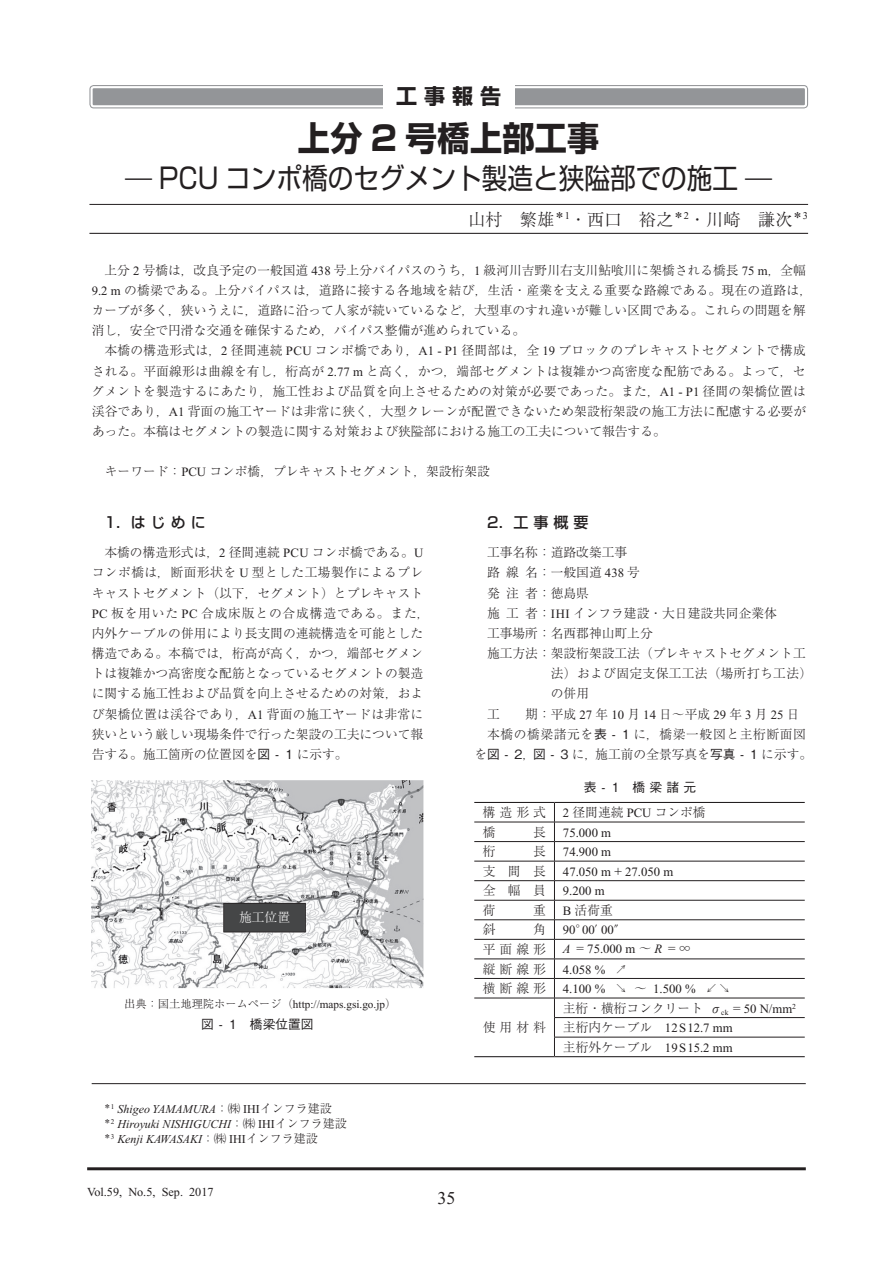
<style>
.page{position:relative;width:893px;height:1263px;background:#fff}
.page>*{position:absolute;margin:0;border:0;box-sizing:border-box;transform-origin:0 0}
.t1{font:700 33.75px "Shin Go Pro";letter-spacing:.01em;color:#231f20;scale:.95 1}
.t2{font:28.5px "Shin Go Pro";color:#231f20;scale:.9 1}
.t3{font:700 21px "Shin Go Pro";color:#231f20}
.t4{font:18px "Times New Roman";color:#231f20}
.t5{font:300 17.25px "Ryumin Pr 6";color:#231f20}
.t6{font:500 15px "Shin Go Pro";letter-spacing:.335em;color:#231f20}
.t7{font:300 12.75px/20.1px "Ryumin Pr 6";color:#231f20}
.t8{font:12.75px/19.5px "Times New Roman";color:#231f20}
.t9{font:300 12.75px "Ryumin Pr 6";letter-spacing:.05em;color:#231f20}
.t10{font:300 12.75px "Ryumin Pr 6";letter-spacing:.03em;color:#231f20}
.t11{font:500 12.75px "Gothic BBB Pro";color:#231f20}
.t12{font:300 12.75px "Ryumin Pr 6";color:#fff}
.t13{font:12.15px "Times New Roman";color:#231f20}
.t14{font:italic 12px/15px "Times New Roman";color:#231f20}
.t15{font:11.25px "Times New Roman";color:#231f20}
.s1{font-weight:300;font-stretch:expanded;font-size:30px}
.s2{font-family:"Times New Roman";font-weight:400}
.s3{font-family:"Gothic BBB Pro";font-weight:500}
.s4{font-family:"Ryumin Pr 6";font-weight:300}
.s5{font-family:"Ryumin Pr 6";font-weight:300;font-style:normal}
.s6{font-style:normal}
.s7{font-style:italic}
</style>
<div class="page">
<hr style="left:87px;top:1167px;width:719px;height:3px;background:#231f20">
<svg style="left:89px;top:85px;width:719px;height:23px"></svg>
<div style="left:92px;top:87px;width:714px;height:19px;background:#939598;border-radius:2px"></div>
<div style="left:91px;top:86px;width:716px;height:21px;border:2px solid #fff;border-radius:2px"></div>
<div style="left:383px;top:84px;width:132px;height:25px;background:#fff"></div>
<hr style="left:89px;top:204px;width:719px;height:1px;background:#231f20">
<hr style="left:89px;top:233px;width:719px;height:1px;background:#231f20">
<img style="left:92px;top:781px;width:331px;height:207px">
<hr style="left:474px;top:822px;width:80px;height:1px;background:#231f20">
<hr style="left:554px;top:822px;width:251px;height:1px;background:#231f20">
<hr style="left:474px;top:841px;width:80px;height:1px;background:#231f20">
<hr style="left:554px;top:841px;width:251px;height:1px;background:#231f20">
<hr style="left:474px;top:861px;width:80px;height:1px;background:#231f20">
<hr style="left:554px;top:861px;width:251px;height:1px;background:#231f20">
<hr style="left:474px;top:880px;width:80px;height:1px;background:#231f20">
<hr style="left:554px;top:880px;width:251px;height:1px;background:#231f20">
<hr style="left:474px;top:900px;width:80px;height:1px;background:#231f20">
<hr style="left:554px;top:900px;width:251px;height:1px;background:#231f20">
<hr style="left:474px;top:919px;width:80px;height:1px;background:#231f20">
<hr style="left:554px;top:919px;width:251px;height:1px;background:#231f20">
<hr style="left:474px;top:939px;width:80px;height:1px;background:#231f20">
<hr style="left:554px;top:939px;width:251px;height:1px;background:#231f20">
<hr style="left:474px;top:959px;width:80px;height:1px;background:#231f20">
<hr style="left:554px;top:959px;width:251px;height:1px;background:#231f20">
<hr style="left:474px;top:978px;width:80px;height:1px;background:#231f20">
<hr style="left:554px;top:978px;width:251px;height:1px;background:#231f20">
<hr style="left:474px;top:998px;width:80px;height:1px;background:#231f20">
<hr style="left:554px;top:998px;width:251px;height:1px;background:#231f20">
<hr style="left:554px;top:1017px;width:251px;height:1px;background:#231f20">
<hr style="left:554px;top:1037px;width:251px;height:1px;background:#231f20">
<svg style="left:554px;top:803px;width:1px;height:253px"></svg>
<hr style="left:474px;top:802px;width:80px;height:1px;background:#231f20">
<hr style="left:554px;top:802px;width:251px;height:1px;background:#231f20">
<hr style="left:474px;top:1056px;width:80px;height:1px;background:#231f20">
<hr style="left:554px;top:1056px;width:251px;height:1px;background:#231f20">
<hr style="left:92px;top:1083px;width:714px;height:1px;background:#231f20">
<h3 class="t3" style="left:396px;top:79px;width:106px">工 事 報 告</h3>
<h1 class="t1" style="left:298px;top:111px;width:319px">上分 2 号橋上部工事</h1>
<h2 class="t2" style="left:125px;top:154px;width:720px"><span class="s1">—</span> PCU コンポ橋のセグメント製造と狭隘部での施工 <span class="s1">—</span></h2>
<h3 class="t5" style="left:468px;top:206px;width:341px">山村 繁雄<sup>＊</sup><sup>1</sup>・西口 裕之<sup>＊</sup><sup>2</sup>・川崎 謙次<sup>＊</sup><sup>3</sup></h3>
<p class="t7" style="left:92px;top:259px;width:722px;text-indent:13px">上分 <span class="s2">2</span> 号橋は，改良予定の一般国道 <span class="s2">438</span> 号上分バイパスのうち，<span class="s2">1</span> 級河川吉野川右支川鮎喰川に架橋される橋長 <span class="s2">75 m</span>，全幅<span class="s2">9.2 m</span> の橋梁である。上分バイパスは，道路に接する各地域を結び，生活・産業を支える重要な路線である。現在の道路は，カーブが多く，狭いうえに，道路に沿って人家が続いているなど，大型車のすれ違いが難しい区間である。これらの問題を解消し，安全で円滑な交通を確保するため，バイパス整備が進められている。</p>
<p class="t7" style="left:92px;top:340px;width:716px;text-align:justify;text-indent:13px">本橋の構造形式は，<span class="s2">2</span> 径間連続 <span class="s2">PCU</span> コンポ橋であり，<span class="s2">A1 - P1</span> 径間部は，全 <span class="s2">19</span> ブロックのプレキャストセグメントで構成される。平面線形は曲線を有し，桁高が <span class="s2">2.77 m</span> と高く，かつ，端部セグメントは複雑かつ高密度な配筋である。よって，セグメントを製造するにあたり，施工性および品質を向上させるための対策が必要であった。また，<span class="s2">A1 - P1</span> 径間の架橋位置は渓谷であり，<span class="s2">A1</span> 背面の施工ヤードは非常に狭く，大型クレーンが配置できないため架設桁架設の施工方法に配慮する必要があった。本稿はセグメントの製造に関する対策および狭隘部における施工の工夫について報告する。</p>
<p class="t7" style="left:105px;top:461px;width:386px">キーワード：<span class="s2">PCU</span> コンポ橋，プレキャストセグメント，架設桁架設</p>
<p class="t6" style="left:104px;top:510px;width:103px">1．はじめに</p>
<p class="t7" style="left:92px;top:542px;width:339px;text-indent:13px">本橋の構造形式は，<span class="s2">2</span> 径間連続 <span class="s2">PCU</span> コンポ橋である。<span class="s2">U</span>コンポ橋は，断面形状を <span class="s2">U</span> 型とした工場製作によるプレキャストセグメント（以下，セグメント）とプレキャスト<br><span class="s2">PC</span> 板を用いた <span class="s2">PC</span> 合成床版との合成構造である。また，内外ケーブルの併用により長支間の連続構造を可能とした構造である。本稿では，桁高が高く，かつ，端部セグメントは複雑かつ高密度な配筋となっているセグメントの製造に関する施工性および品質を向上させるための対策，および架橋位置は渓谷であり，<span class="s2">A1</span> 背面の施工ヤードは非常に狭いという厳しい現場条件で行った架設の工夫について報告する。施工箇所の位置図を<span class="s3">図 - 1</span> に示す。</p>
<p class="t12" style="left:239px;top:907px;width:52px">施工位置</p>
<p class="t15" style="left:124px;top:998px;width:274px"><span class="s4">出典：国土地理院ホームページ（</span>http://maps.gsi.go.jp<span class="s4">）</span></p>
<p class="t11" style="left:201px;top:1014px;width:114px">図 - 1　橋梁位置図</p>
<p class="t14" style="left:104px;top:1101px;width:245px"><sup>＊</sup><sup>1</sup> Shigeo YAMAMURA<span class="s5">：㈱</span> <span class="s6">IHI</span><span class="s5">インフラ建設<br></span><sup>＊</sup><sup>2</sup> Hiroyuki NISHIGUCHI<span class="s5">：㈱</span> <span class="s6">IHI</span><span class="s5">インフラ建設</span><sup>＊</sup><sup>3</sup> Kenji KAWASAKI<span class="s5">：㈱</span> <span class="s6">IHI</span><span class="s5">インフラ建設</span></p>
<p class="t13" style="left:87px;top:1185px;width:128px">Vol.59, No.5, Sep. 2017</p>
<h3 class="t4" style="left:437px;top:1188px;width:19px">35</h3>
<p class="t6" style="left:487px;top:510px;width:103px">2．工事概要</p>
<p class="t7" style="left:487px;top:542px;width:142px">工事名称：道路改築工事</p>
<p class="t7" style="left:487px;top:562px;width:154px">路線名：一般国道 <span class="s2">438</span> 号</p>
<p class="t7" style="left:487px;top:582px;width:103px">発注者：徳島県</p>
<p class="t7" style="left:487px;top:602px;width:291px">施工者：<span class="s2">IHI</span> インフラ建設・大日建設共同企業体</p>
<p class="t7" style="left:487px;top:622px;width:167px">工事場所：名西郡神山町上分</p>
<p class="t7" style="left:487px;top:642px;width:320px">施工方法：架設桁架設工法（プレキャストセグメント工</p>
<p class="t10" style="left:551px;top:663px;width:263px">法）および固定支保工工法（場所打ち工法）</p>
<p class="t7" style="left:551px;top:683px;width:40px">の併用</p>
<p class="t7" style="left:487px;top:703px;width:14px">工</p>
<p class="t7" style="left:525px;top:703px;width:276px">期：平成<span class="s2">27</span>年<span class="s2">10</span>月<span class="s2">14</span>日～平成<span class="s2">29</span>年<span class="s2">3</span>月<span class="s2">25</span>日</p>
<p class="t9" style="left:487px;top:724px;width:320px">本橋の橋梁諸元を<span class="s3">表 - 1</span> に，橋梁一般図と主桁断面図</p>
<p class="t7" style="left:474px;top:743px;width:339px">を<span class="s3">図 - 2</span>，<span class="s3">図 - 3</span> に，施工前の全景写真を<span class="s3">写真 - 1</span> に示す。</p>
<p class="t11" style="left:584px;top:777px;width:114px">表- 1　橋梁諸元</p>
<p class="t7" style="left:483px;top:801px;width:65px">構造形式</p>
<p class="t7" style="left:563px;top:801px;width:144px"><span class="s2">2</span> 径間連続 <span class="s2">PCU</span> コンポ橋</p>
<p class="t7" style="left:483px;top:821px;width:14px">橋</p>
<p class="t7" style="left:533px;top:821px;width:14px">長</p>
<p class="t8" style="left:563px;top:823px;width:50px">75.000 m</p>
<p class="t7" style="left:483px;top:841px;width:14px">桁</p>
<p class="t7" style="left:533px;top:841px;width:14px">長</p>
<p class="t8" style="left:563px;top:842px;width:50px">74.900 m</p>
<p class="t7" style="left:483px;top:860px;width:65px">支間長</p>
<p class="t8" style="left:563px;top:862px;width:112px">47.050 m<span class="s4">＋</span>27.050 m</p>
<p class="t7" style="left:483px;top:880px;width:65px">全幅員</p>
<p class="t8" style="left:563px;top:881px;width:43px">9.200 m</p>
<p class="t7" style="left:483px;top:899px;width:14px">荷</p>
<p class="t7" style="left:533px;top:899px;width:14px">重</p>
<p class="t7" style="left:563px;top:899px;width:51px"><span class="s2">B</span> 活荷重</p>
<p class="t7" style="left:483px;top:919px;width:14px">斜</p>
<p class="t7" style="left:533px;top:919px;width:14px">角</p>
<p class="t8" style="left:563px;top:921px;width:65px">90<span class="s4">°</span>00<span class="s4">′</span>00<span class="s4">″</span></p>
<p class="t7" style="left:483px;top:938px;width:65px">平面線形</p>
<p class="t8" style="left:563px;top:940px;width:130px"><span class="s7">A</span> <span class="s4">＝</span>75.000 m <span class="s4">～</span> <span class="s7">R</span> <span class="s4">＝∞</span></p>
<p class="t7" style="left:483px;top:958px;width:65px">縦断線形</p>
<p class="t8" style="left:563px;top:960px;width:66px">4.058 % <span class="s4">↗</span></p>
<p class="t7" style="left:483px;top:977px;width:65px">横断線形</p>
<p class="t8" style="left:563px;top:979px;width:169px">4.100 % <span class="s4">↘ ～</span> 1.500 % <span class="s4">↙↘</span></p>
<p class="t7" style="left:483px;top:1017px;width:65px">使用材料</p>
<p class="t7" style="left:563px;top:997px;width:235px">主桁・横桁コンクリート σ<sub>ck</sub> ＝<span class="s2">50 N/mm</span><sup>2</sup></p>
<p class="t8" style="left:563px;top:1018px;width:171px"><span class="s4">主桁内ケーブル</span> 12S12.7 mm<span class="s4">主桁外ケーブル</span> 19S15.2 mm</p>
</div>
